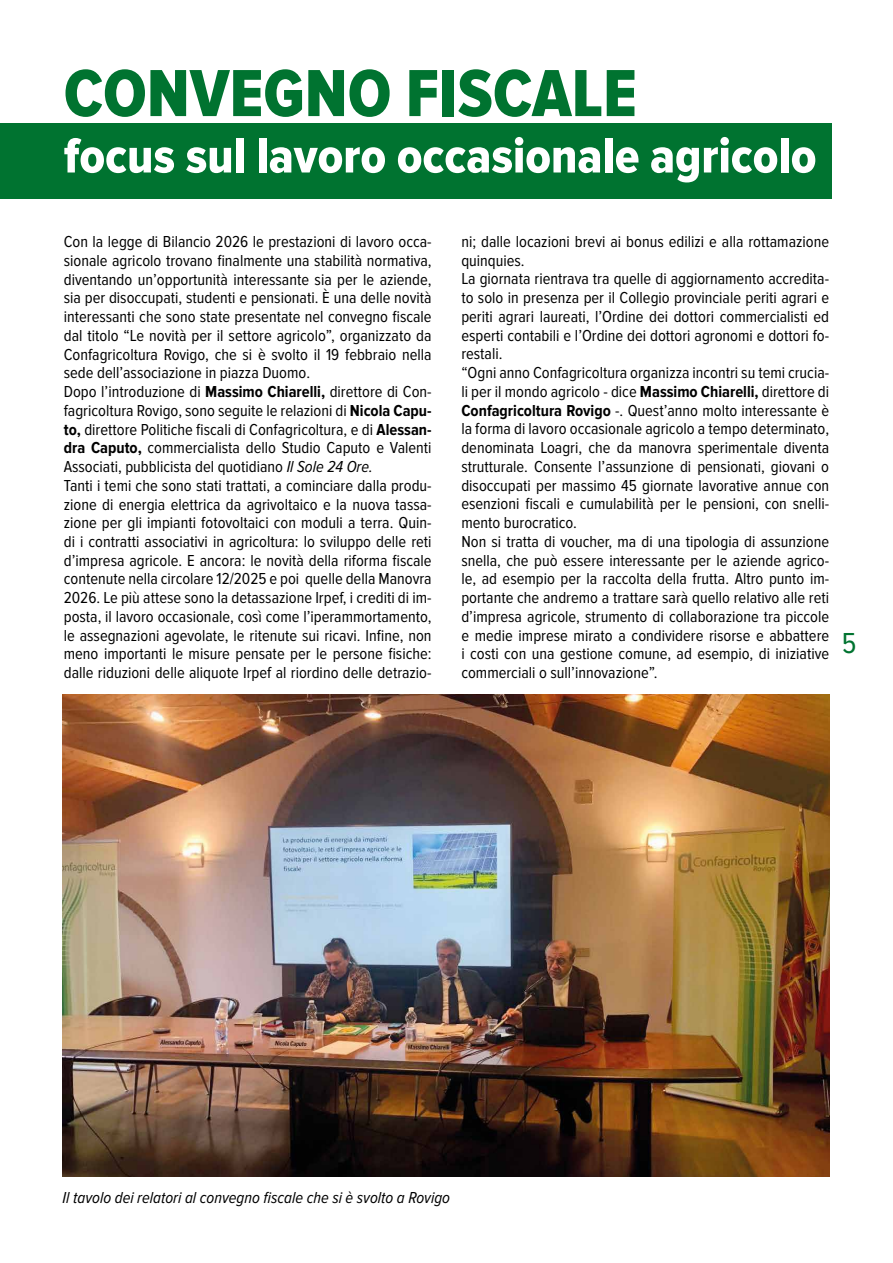
<style>
.page{position:relative;width:893px;height:1263px;background:#fff}
.page>*{position:absolute;margin:0;border:0;box-sizing:border-box;transform-origin:0 0}
.t1{font:69px "Proxima Nova Cond Extrabld";color:#007330}
.t2{font:51px "Proxima Nova Cond Extrabld";color:#fff}
.t3{font:30px "Proxima Nova Cond";color:#007330}
.t4{font:16.5px/18.8px "Proxima Nova Cond";color:#000}
.t5{font:italic 16.5px "Proxima Nova Cond";color:#000}
.s1{font-weight:700}
.s2{font-style:italic}
</style>
<div class="page">
<div style="left:0;top:124px;width:831px;height:75px;background:#007330"></div>
<img style="left:63px;top:694px;width:766px;height:482px">
<h1 class="t1" style="left:64px;top:55px;width:575px">CONVEGNO FISCALE</h1>
<h2 class="t2" style="left:64px;top:127px;width:754px">focus sul lavoro occasionale agricolo</h2>
<p class="t4" style="left:64px;top:233px;width:369px">Con la legge di Bilancio 2026 le prestazioni di lavoro occa&shy;sionale agricolo trovano finalmente una stabilità normativa, diventando un’opportunità interessante sia per le aziende, sia per disoccupati, studenti e pensionati. È una delle novità interessanti che sono state presentate nel convegno fiscale dal titolo “Le novità per il settore agricolo”, organizzato da Confagricoltura Rovigo, che si è svolto il 19 febbraio nella sede dell’associazione in piazza Duomo.<br>Dopo l’introduzione di <span class="s1">Massimo Chiarelli,</span> direttore di Con&shy;fagricoltura Rovigo, sono seguite le relazioni di <span class="s1">Nicola Capu&shy;to,</span> direttore Politiche fiscali di Confagricoltura, e di <span class="s1">Alessan&shy;dra Caputo,</span> commercialista dello Studio Caputo e Valenti Associati, pubblicista del quotidiano <span class="s2">Il Sole 24 Ore.<br></span>Tanti i temi che sono stati trattati, a cominciare dalla produ&shy;zione di energia elettrica da agrivoltaico e la nuova tassa&shy;zione per gli impianti fotovoltaici con moduli a terra. Quin&shy;di i contratti associativi in agricoltura: lo sviluppo delle reti d’impresa agricole. E ancora: le novità della riforma fiscale contenute nella circolare 12/2025 e poi quelle della Manovra 2026. Le più attese sono la detassazione Irpef, i crediti di im&shy;posta, il lavoro occasionale, così come l’iperammortamento, le assegnazioni agevolate, le ritenute sui ricavi. Infine, non meno importanti le misure pensate per le persone fisiche: dalle riduzioni delle aliquote Irpef al riordino delle detrazio-</p>
<p class="t4" style="left:461px;top:232px;width:369px">ni; dalle locazioni brevi ai bonus edilizi e alla rottamazione quinquies.<br>La giornata rientrava tra quelle di aggiornamento accredita&shy;to solo in presenza per il Collegio provinciale periti agrari e periti agrari laureati, l’Ordine dei dottori commercialisti ed esperti contabili e l’Ordine dei dottori agronomi e dottori fo&shy;restali.<br>“Ogni anno Confagricoltura organizza incontri su temi crucia&shy;li per il mondo agricolo - dice <span class="s1">Massimo Chiarelli,</span> direttore di <span class="s1">Confagricoltura Rovigo</span> -. Quest’anno molto interessante è la forma di lavoro occasionale agricolo a tempo determinato, denominata Loagri, che da manovra sperimentale diventa strutturale. Consente l’assunzione di pensionati, giovani o disoccupati per massimo 45 giornate lavorative annue con esenzioni fiscali e cumulabilità per le pensioni, con snelli&shy;mento burocratico.<br>Non si tratta di voucher, ma di una tipologia di assunzione snella, che può essere interessante per le aziende agrico&shy;le, ad esempio per la raccolta della frutta. Altro punto im&shy;portante che andremo a trattare sarà quello relativo alle reti d’impresa agricole, strumento di collaborazione tra piccole e medie imprese mirato a condividere risorse e abbattere i costi con una gestione comune, ad esempio, di iniziative commerciali o sull’innovazione”.</p>
<h3 class="t3" style="left:842px;top:626px;width:16px">5</h3>
<p class="t5" style="left:63px;top:1189px;width:389px">Il tavolo dei relatori al convegno fiscale che si è svolto a Rovigo</p>
</div>
